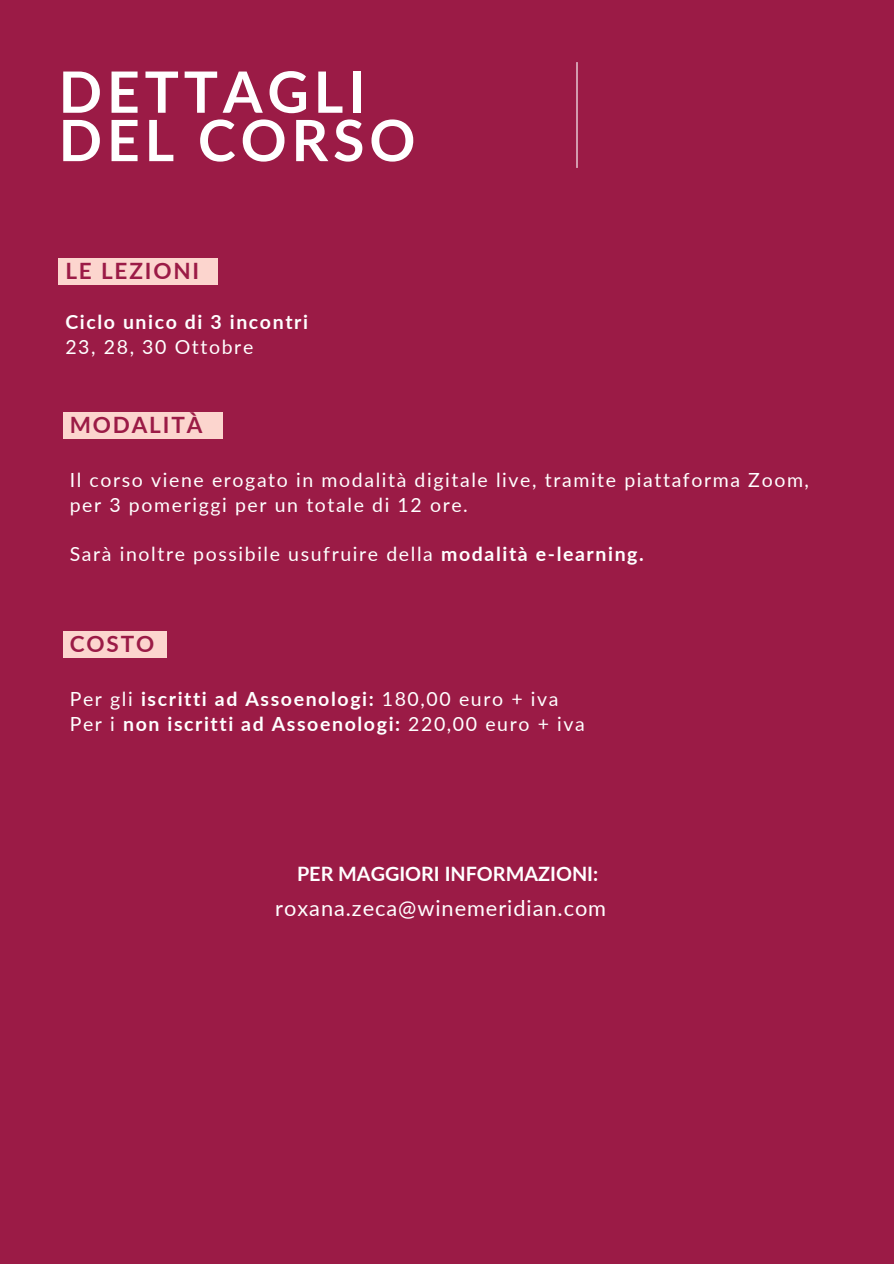
<style>
.page{position:relative;width:894px;height:1264px;background:#fff}
.page>*{position:absolute;margin:0;border:0;box-sizing:border-box;transform-origin:0 0}
.t1{font:700 57px/48.3px "Lato";letter-spacing:.085em;color:#fff}
.t2{font:700 22.5px "Lato";letter-spacing:.08em;color:#9b1b46}
.t3{font:21.75px "Lato";letter-spacing:.045em;color:#fff}
.t4{font:700 19.8px "Lato";color:#fff}
.t5{font:19.5px/24.8px "Lato";letter-spacing:.08em;color:#fff}
.t6{font:700 19.5px "Lato";letter-spacing:.08em;color:#fff}
.s1{font-weight:700}
.s2{font-weight:400}
</style>
<div class="page">
<div style="left:0;top:0;width:893px;height:1263px;background:#9b1b46"></div>
<div style="left:59px;top:258px;width:159px;height:26px;background:#fcd5ce"></div>
<hr style="left:576px;top:62px;width:1px;height:106px;background:#fff">
<div style="left:63px;top:413px;width:159px;height:26px;background:#fcd5ce"></div>
<div style="left:63px;top:631px;width:103px;height:26px;background:#fcd5ce"></div>
<h1 class="t1" style="left:59px;top:66px;width:358px">DETTAGLI<br>DEL CORSO</h1>
<h2 class="t2" style="left:65px;top:256px;width:135px">LE LEZIONI</h2>
<p class="t6" style="left:65px;top:310px;width:244px">Ciclo unico di 3 incontri</p>
<p class="t5" style="left:65px;top:334px;width:189px">23, 28, 30 Ottobre</p>
<h2 class="t2" style="left:70px;top:411px;width:134px">MODALITÀ</h2>
<p class="t5" style="left:70px;top:467px;width:740px">Il corso viene erogato in modalità digitale live, tramite piattaforma Zoom, per 3 pomeriggi per un totale di 12 ore.</p>
<p class="t5" style="left:70px;top:541px;width:575px">Sarà inoltre possibile usufruire della <span class="s1">modalità e-learning.</span></p>
<h2 class="t2" style="left:70px;top:629px;width:86px">COSTO</h2>
<p class="t6" style="left:70px;top:686px;width:490px"><span class="s2">Per gli</span> iscritti ad Assoenologi: <span class="s2">180,00 euro + iva</span></p>
<p class="t6" style="left:70px;top:711px;width:516px"><span class="s2">Per i</span> non iscritti ad Assoenologi: <span class="s2">220,00 euro + iva</span></p>
<h4 class="t4" style="left:297px;top:861px;width:302px">PER MAGGIORI INFORMAZIONI:</h4>
<h3 class="t3" style="left:275px;top:894px;width:332px">roxana.zeca@winemeridian.com</h3>
</div>
